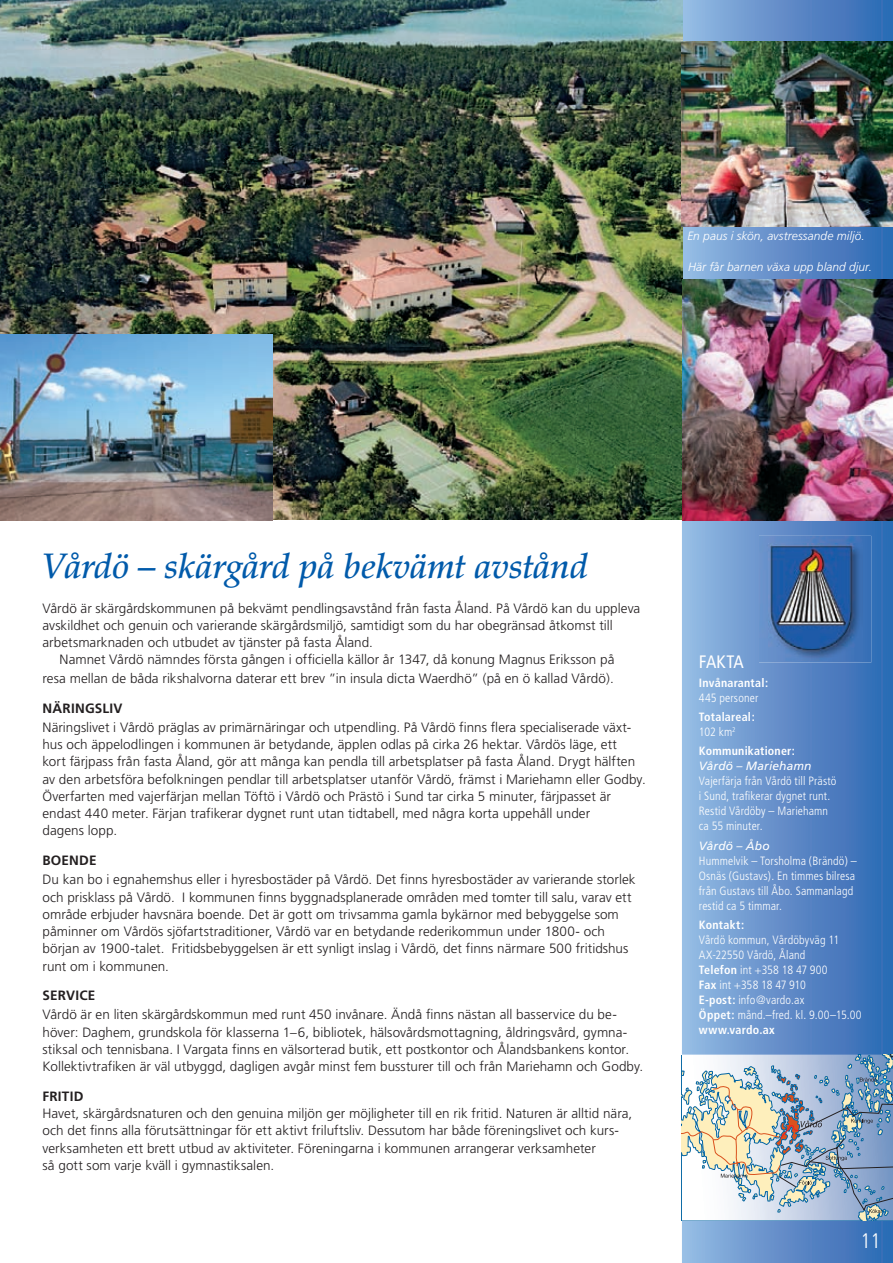
<style>
.page{position:relative;width:893px;height:1263px;background:#fff}
.page>*{position:absolute;margin:0;border:0;box-sizing:border-box;transform-origin:0 0}
.t1{font:italic 500 35.25px "Palatino";letter-spacing:-.005em;color:#015aaa}
.t2{font:300 condensed 21px "Frutiger";color:#fff}
.t3{font:condensed 18px "Frutiger";letter-spacing:-.01em;color:#fff}
.t4{font:300 13.5px/17.2px "Frutiger";color:#231f20}
.t5{font:700 13.5px "Frutiger";letter-spacing:.015em;color:#231f20}
.t6{font:300 condensed 12px/15px "Frutiger";letter-spacing:.01em;color:#fff}
.t7{font:italic 300 12px "Frutiger";letter-spacing:.005em;color:#fff}
.t8{font:700 condensed 12px/15px "Frutiger";letter-spacing:.015em;color:#fff}
.t9{font:italic 12px "Frutiger";letter-spacing:.01em;color:#fff}
.s1{font-weight:300}
.s2{font-weight:700}
</style>
<div class="page">
<svg style="left:682px;top:0;width:211px;height:1263px;background:#628fca"></svg>
<img style="left:0;top:0;width:682px;height:520px">
<img style="left:682px;top:41px;width:211px;height:185px">
<img style="left:0;top:335px;width:273px;height:185px">
<img style="left:682px;top:279px;width:211px;height:241px">
<svg style="left:682px;top:1054px;width:211px;height:167px;background:#b0c0ca"></svg>
<img style="left:759px;top:536px;width:112px;height:126px">
<img style="left:769px;top:543px;width:93px;height:117px">
<p class="t7" style="left:687px;top:229px;width:179px">En paus i skön, avstressande miljö.</p>
<p class="t7" style="left:688px;top:260px;width:185px">Här får barnen växa upp bland djur.</p>
<h1 class="t1" style="left:43px;top:546px;width:547px">Vårdö – skärgård på bekvämt avstånd</h1>
<p class="t4" style="left:43px;top:599px;width:599px">Vårdö är skärgårdskommunen på bekvämt pendlingsavstånd från fasta Åland. På Vårdö kan du uppleva</p>
<p class="t4" style="left:43px;top:616px;width:572px">avskildhet och genuin och varierande skärgårdsmiljö, samtidigt som du har obegränsad åtkomst till</p>
<p class="t4" style="left:43px;top:634px;width:332px">arbetsmarknaden och utbudet av tjänster på fasta Åland.</p>
<p class="t4" style="left:60px;top:651px;width:556px">Namnet Vårdö nämndes första gången i officiella källor år 1347, då konung Magnus Eriksson på</p>
<p class="t4" style="left:43px;top:670px;width:573px">resa mellan de båda rikshalvorna daterar ett brev ”in insula dicta Waerdhö” (på en ö kallad Vårdö).</p>
<p class="t5" style="left:43px;top:700px;width:81px">NÄRINGSLIV</p>
<p class="t4" style="left:43px;top:719px;width:605px">Näringslivet i Vårdö präglas av primärnäringar och utpendling. På Vårdö finns flera specialiserade växt&shy;hus och äppelodlingen i kommunen är betydande, äpplen odlas på cirka 26 hektar. Vårdös läge, ett<br>kort färjpass från fasta Åland, gör att många kan pendla till arbetsplatser på fasta Åland. Drygt hälften av den arbetsföra befolkningen pendlar till arbetsplatser utanför Vårdö, främst i Mariehamn eller Godby.<br>Överfarten med vajerfärjan mellan Töftö i Vårdö och Prästö i Sund tar cirka 5 minuter, färjpasset är endast 440 meter. Färjan trafikerar dygnet runt utan tidtabell, med några korta uppehåll under<br>dagens lopp.</p>
<p class="t5" style="left:43px;top:852px;width:56px">BOENDE</p>
<p class="t4" style="left:43px;top:871px;width:595px">Du kan bo i egnahemshus eller i hyresbostäder på Vårdö. Det finns hyresbostäder av varierande storlek och prisklass på Vårdö. I kommunen finns byggnadsplanerade områden med tomter till salu, varav ett område erbjuder havsnära boende. Det är gott om trivsamma gamla bykärnor med bebyggelse som påminner om Vårdös sjöfartstraditioner, Vårdö var en betydande rederikommun under 1800- och början av 1900-talet. Fritidsbebyggelsen är ett synligt inslag i Vårdö, det finns närmare 500 fritidshus runt om i kommunen.</p>
<p class="t5" style="left:43px;top:987px;width:54px">SERVICE</p>
<p class="t4" style="left:43px;top:1006px;width:602px">Vårdö är en liten skärgårdskommun med runt 450 invånare. Ändå finns nästan all basservice du be&shy;höver: Daghem, grundskola för klasserna 1–6, bibliotek, hälsovårdsmottagning, åldringsvård, gymna&shy;stiksal och tennisbana. I Vargata finns en välsorterad butik, ett postkontor och Ålandsbankens kontor.<br>Kollektivtrafiken är väl utbyggd, dagligen avgår minst fem bussturer till och från Mariehamn och Godby.</p>
<p class="t5" style="left:43px;top:1088px;width:42px">FRITID</p>
<p class="t4" style="left:43px;top:1105px;width:591px">Havet, skärgårdsnaturen och den genuina miljön ger möjligheter till en rik fritid. Naturen är alltid nära, och det finns alla förutsättningar för ett aktivt friluftsliv. Dessutom har både föreningslivet och kurs&shy;verksamheten ett brett utbud av aktiviteter. Föreningarna i kommunen arrangerar verksamheter<br>så gott som varje kväll i gymnastiksalen.</p>
<h3 class="t3" style="left:699px;top:651px;width:46px">FAKTA</h3>
<p class="t8" style="left:699px;top:675px;width:71px">Invånarantal:</p>
<p class="t6" style="left:699px;top:690px;width:61px">445 personer</p>
<p class="t8" style="left:699px;top:709px;width:57px">Totalareal:<br><span class="s1">102 km</span><sup>2</sup></p>
<p class="t8" style="left:699px;top:744px;width:98px">Kommunikationer:</p>
<p class="t9" style="left:699px;top:759px;width:114px">Vårdö – Mariehamn</p>
<p class="t6" style="left:699px;top:774px;width:139px">Vajerfärja från Vårdö till Prästö i Sund, trafikerar dygnet runt.<br>Restid Vårdöby – Mariehamn ca 55 minuter.</p>
<p class="t9" style="left:699px;top:838px;width:72px">Vårdö – Åbo</p>
<p class="t6" style="left:699px;top:853px;width:159px">Hummelvik – Torsholma (Brändö) –<br>Osnäs (Gustavs). En timmes bilresa från Gustavs till Åbo. Sammanlagd restid ca 5 timmar.</p>
<p class="t8" style="left:699px;top:917px;width:47px">Kontakt:</p>
<p class="t6" style="left:699px;top:932px;width:164px">Vårdö kommun, Vårdöbyväg 11<br>AX-22550 Vårdö, Åland<br><span class="s2">Telefon</span> int +358 18 47 900<br><span class="s2">Fax</span> int +358 18 47 910<br><span class="s2">E-post:</span> info@vardo.ax<br><span class="s2">Öppet:</span> månd.–fred. kl. 9.00–15.00 <span class="s2">www.vardo.ax</span></p>
<h2 class="t2" style="left:860px;top:1229px;width:22px">11</h2>
</div>
